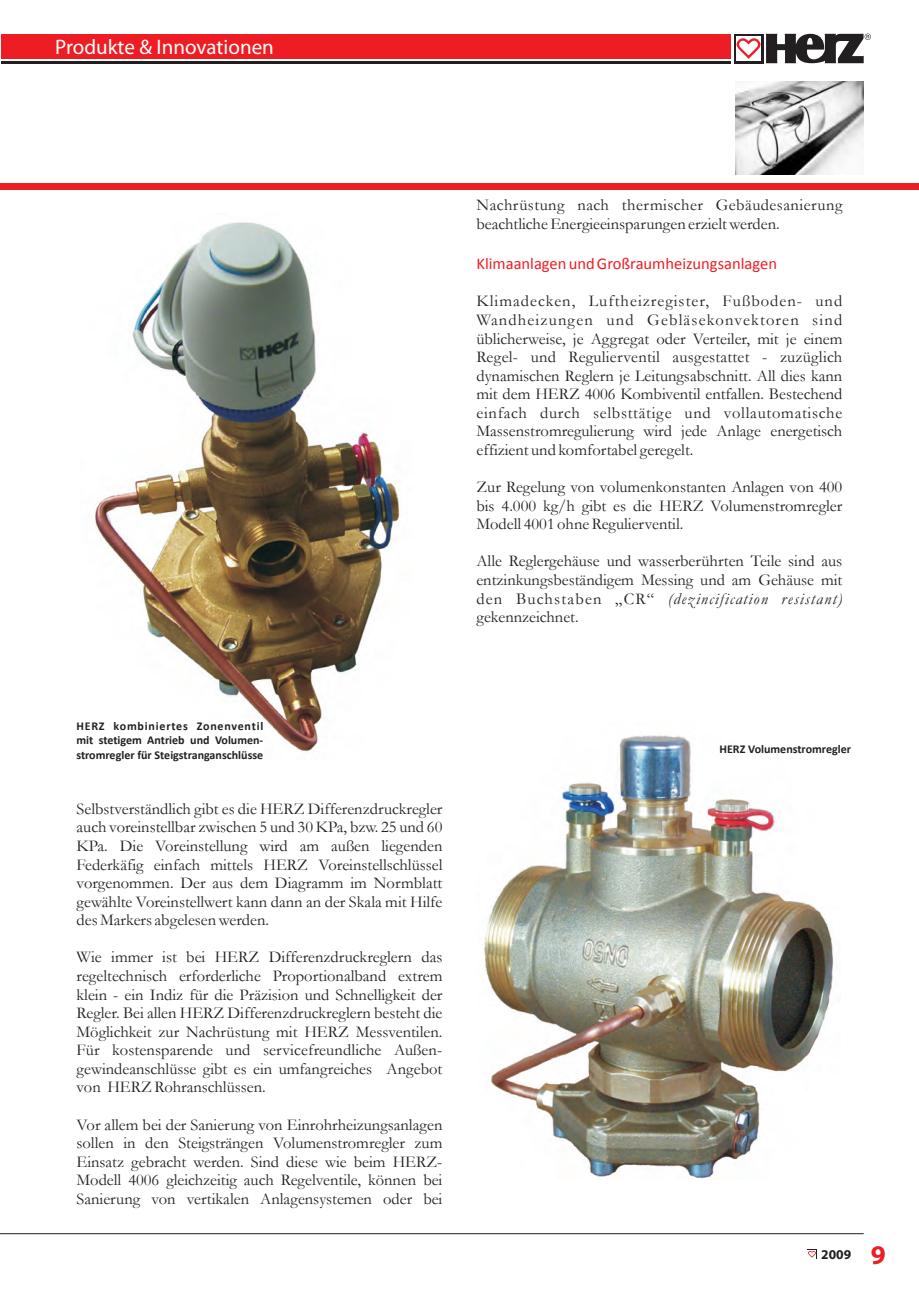
<style>
.page{position:relative;width:919px;height:1289px;background:#fff}
.page>*{position:absolute;margin:0;border:0;box-sizing:border-box;transform-origin:0 0}
.t1{font:21px "Myriad Pro";color:#fff}
.t2{font:16.5px/18.6px "Garamond";color:#231f20;text-align:justify}
.t3{font:16.5px "Calibri";color:#ee1d23}
.t4{font:700 13.5px "Myriad Pro";color:#231f20}
.t5{font:700 12px/14.7px "Calibri";color:#231f20;text-align:justify}
.s1{font-style:italic}
.s2{font-size:27px;color:#ee1d23}
</style>
<div class="page">
<hr style="left:0;top:1233px;width:863px;height:1px;background:#231f20">
<hr style="left:1px;top:61px;width:729px;height:2px;background:#231f20">
<div style="left:1px;top:34px;width:729px;height:25px;background:#ee1d23"></div>
<div style="left:733px;top:34px;width:30px;height:29px;background:#231f20"></div>
<svg style="left:736px;top:34px;width:134px;height:29px"></svg>
<svg style="left:808px;top:1251px;width:7px;height:6px"></svg>
<img style="left:484px;top:735px;width:350px;height:444px">
<img style="left:94px;top:222px;width:306px;height:531px">
<div style="left:0;top:183px;width:918px;height:6px;background:#ee1d23"></div>
<img style="left:736px;top:81px;width:127px;height:93px">
<p class="t1" style="left:55px;top:34px;width:220px">Produkte &amp; Innovationen</p>
<p class="t2" style="left:476px;top:195px;width:367px">Nachrüstung nach thermischer Gebäudesanierung beachtliche Energieeinsparungen erzielt werden.</p>
<p class="t3" style="left:476px;top:253px;width:302px">Klimaanlagen und Großraumheizungsanlagen</p>
<p class="t2" style="left:476px;top:291px;width:367px">Klimadecken, Luftheizregister, Fußboden- und Wandheizungen und Gebläsekonvektoren sind üblicherweise, je Aggregat oder Verteiler, mit je einem Regel- und Regulierventil ausgestattet - zuzüglich dynamischen Reglern je Leitungsabschnitt. All dies kann mit dem HERZ 4006 Kombiventil entfallen. Bestechend einfach durch selbsttätige und vollautomatische Massenstromregulierung wird jede Anlage energetisch effizient und komfortabel geregelt.</p>
<p class="t2" style="left:476px;top:477px;width:367px">Zur Regelung von volumenkonstanten Anlagen von 400 bis 4.000 kg/h gibt es die HERZ Volumenstromregler Modell 4001 ohne Regulierventil.</p>
<p class="t2" style="left:476px;top:551px;width:367px">Alle Reglergehäuse und wasserberührten Teile sind aus entzinkungsbeständigem Messing und am Gehäuse mit den Buchstaben „CR“ <span class="s1">(dezincification resistant) </span>gekennzeichnet.</p>
<p class="t5" style="left:76px;top:717px;width:188px">HERZ kombiniertes Zonenventil mit stetigem Antrieb und Volumen&shy;stromregler für Steigstranganschlüsse</p>
<p class="t2" style="left:77px;top:799px;width:367px">Selbstverständlich gibt es die HERZ Differenzdruckregler auch voreinstellbar zwischen 5 und 30 KPa, bzw. 25 und 60<br>KPa. Die Voreinstellung wird am außen liegenden Federkäfig einfach mittels HERZ Voreinstellschlüssel vorgenommen. Der aus dem Diagramm im Normblatt gewählte Voreinstellwert kann dann an der Skala mit Hilfe des Markers abgelesen werden.</p>
<p class="t2" style="left:76px;top:947px;width:367px">Wie immer ist bei HERZ Differenzdruckreglern das regeltechnisch erforderliche Proportionalband extrem klein - ein Indiz für die Präzision und Schnelligkeit der Regler. Bei allen HERZ Differenzdruckreglern besteht die Möglichkeit zur Nachrüstung mit HERZ Messventilen.<br>Für kostensparende und servicefreundliche Außen&shy;gewindeanschlüsse gibt es ein umfangreiches Angebot von HERZ Rohranschlüssen.</p>
<p class="t2" style="left:76px;top:1114px;width:367px">Vor allem bei der Sanierung von Einrohrheizungsanlagen sollen in den Steigsträngen Volumenstromregler zum Einsatz gebracht werden. Sind diese wie beim HERZ-Modell 4006 gleichzeitig auch Regelventile, können bei Sanierung von vertikalen Anlagensystemen oder bei</p>
<p class="t5" style="left:719px;top:741px;width:133px">HERZ Volumenstromregler</p>
<p class="t4" style="left:821px;top:1245px;width:66px">2009 <span class="s2">9</span></p>
</div>
